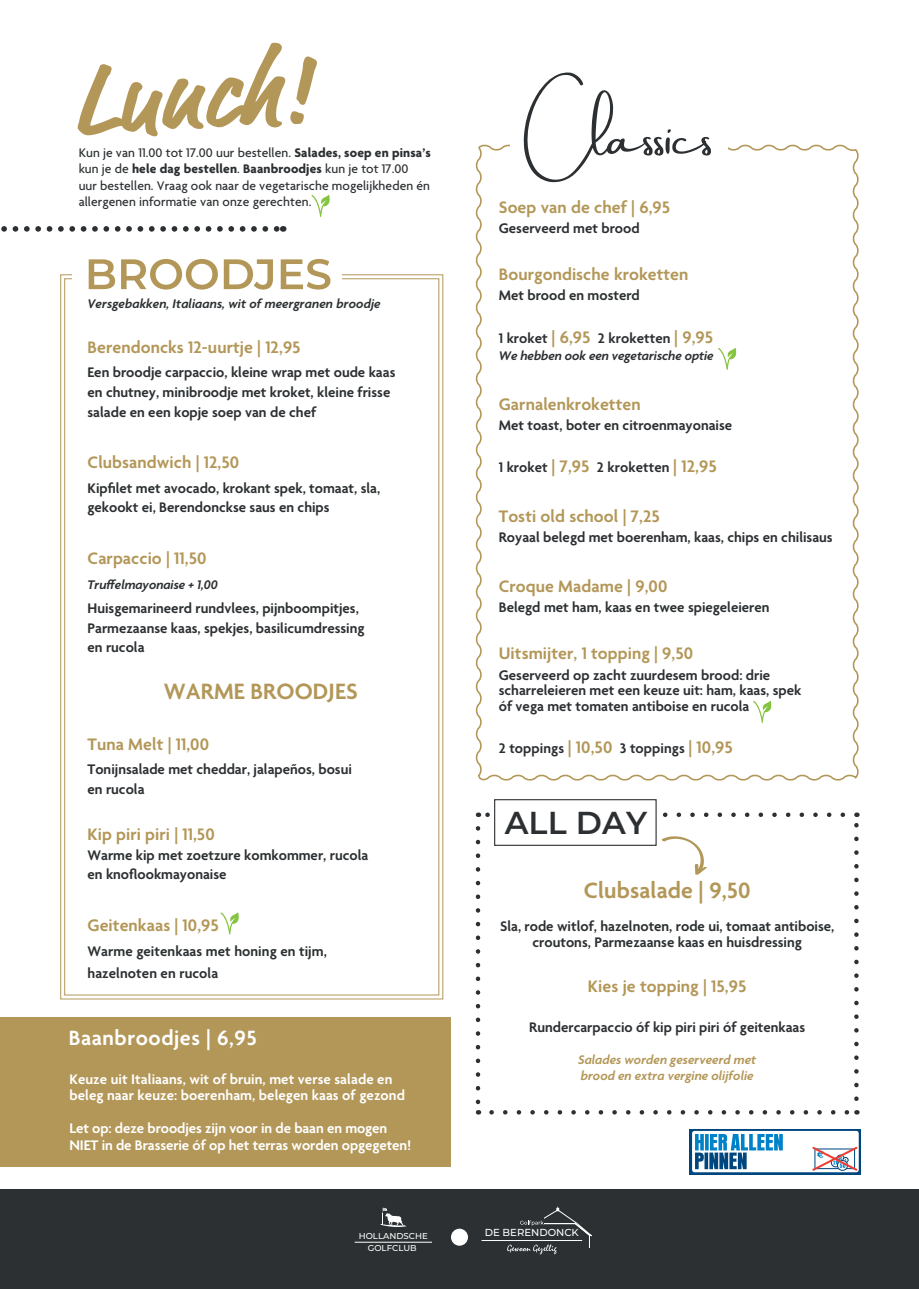
<style>
.page{position:relative;width:919px;height:1289px;background:#fff}
.page>*{position:absolute;margin:0;border:0;box-sizing:border-box;transform-origin:0 0}
.t1{font:600 31.65px "Montserrat";letter-spacing:.005em;color:#2c3032}
.t2{font:600 24px "Agenda";letter-spacing:.005em;color:#b39758}
.t3{font:600 22.35px "Agenda";letter-spacing:.025em;color:#fff}
.t4{font:600 18px "Agenda";letter-spacing:.005em;color:#b39758}
.t5{font:600 15px/19.8px "Agenda";color:#2c3032}
.t6{font:600 15px/16.5px "Agenda";letter-spacing:.005em;color:#fff}
.t7{font:500 13.5px/16.5px "Agenda";letter-spacing:.005em;color:#2c3032}
.t8{font:italic 600 13.5px "Agenda";letter-spacing:-.005em;color:#2c3032}
.t9{font:italic 600 13.5px/16.2px "Agenda";color:#b39758}
.t10{font:500 10.2px "Montserrat";color:#fff}
.t11{font:500 8.55px "Montserrat";color:#fff}
.s1{font-weight:700}
.s2{font-size:18px;color:#b39758}
</style>
<div class="page">
<div style="left:0;top:1188px;width:918px;height:100px;background:#2c3032"></div>
<hr style="left:481px;top:1240px;width:101px;height:1px;background:#fff">
<svg style="left:507px;top:1206px;width:85px;height:48px"></svg>
<hr style="left:355px;top:1241px;width:77px;height:1px;background:#fff">
<svg style="left:380px;top:1207px;width:26px;height:19px"></svg>
<div style="left:451px;top:1228px;width:17px;height:17px;background:#fff;border-radius:50%"></div>
<div style="left:0;top:1016px;width:451px;height:150px;background:#b39758"></div>
<svg style="left:1px;top:226px;width:276px;height:6px"></svg>
<div style="left:689px;top:1129px;width:172px;height:45px;background:linear-gradient(to bottom,#00467e,#00467e)"></div>
<div style="left:692px;top:1130px;width:166px;height:42px;background:#fff;border-radius:3px"></div>
<svg style="left:812px;top:1145px;width:47px;height:27px"></svg>
<svg style="left:695px;top:1134px;width:87px;height:35px"></svg>
<svg style="left:78px;top:43px;width:239px;height:93px"></svg>
<svg style="left:60px;top:274px;width:383px;height:725px"></svg>
<div style="left:72px;top:248px;width:270px;height:43px;background:#fff"></div>
<svg style="left:89px;top:259px;width:241px;height:30px"></svg>
<svg style="left:220px;top:912px;width:19px;height:22px"></svg>
<svg style="left:311px;top:195px;width:19px;height:22px"></svg>
<svg style="left:475px;top:144px;width:384px;height:637px"></svg>
<div style="left:510px;top:113px;width:217px;height:64px;background:#fff"></div>
<svg style="left:523px;top:72px;width:188px;height:111px"></svg>
<svg style="left:753px;top:700px;width:18px;height:23px"></svg>
<svg style="left:718px;top:348px;width:18px;height:22px"></svg>
<svg style="left:491px;top:1110px;width:358px;height:4px"></svg>
<svg style="left:475px;top:828px;width:5px;height:286px"></svg>
<svg style="left:854px;top:812px;width:4px;height:286px"></svg>
<svg style="left:478px;top:812px;width:364px;height:5px"></svg>
<svg style="left:661px;top:836px;width:45px;height:38px"></svg>
<div style="left:494px;top:799px;width:162px;height:46px;background:#fff"></div>
<div style="left:494px;top:799px;width:162px;height:46px;border:1px solid #2c3032"></div>
<p class="t7" style="left:79px;top:145px;width:353px">Kun je van 11.00 tot 17.00 uur bestellen. <span class="s1">Salades, soep en pinsa’s </span>kun je de <span class="s1">hele dag bestellen</span>. <span class="s1">Baanbroodjes</span> kun je tot 17.00<br>uur bestellen. Vraag ook naar de vegetarische mogelijkheden én allergenen informatie van onze gerechten.</p>
<p class="t8" style="left:87px;top:296px;width:294px">Versgebakken, Italiaans, wit of meergranen broodje</p>
<p class="t4" style="left:87px;top:338px;width:214px">Berendoncks 12-uurtje | 12,95</p>
<p class="t5" style="left:87px;top:364px;width:309px">Een broodje carpaccio, kleine wrap met oude kaas en chutney, minibroodje met kroket, kleine frisse salade en een kopje soep van de chef</p>
<p class="t4" style="left:87px;top:453px;width:153px">Clubsandwich | 12,50</p>
<p class="t5" style="left:87px;top:478px;width:294px">Kipfilet met avocado, krokant spek, tomaat, sla, gekookt ei, Berendonckse saus en chips</p>
<p class="t4" style="left:87px;top:548px;width:120px">Carpaccio | 11,50</p>
<p class="t8" style="left:87px;top:577px;width:132px">Truffelmayonaise + 1,00</p>
<p class="t5" style="left:87px;top:599px;width:278px">Huisgemarineerd rundvlees, pijnboompitjes,<br>Parmezaanse kaas, spekjes, basilicumdressing en rucola</p>
<h2 class="t2" style="left:164px;top:678px;width:195px">WARME BROODJES</h2>
<p class="t4" style="left:87px;top:734px;width:123px">Tuna Melt | 11,00</p>
<p class="t5" style="left:87px;top:760px;width:266px">Tonijnsalade met cheddar, jalapeños, bosui en rucola</p>
<p class="t4" style="left:87px;top:824px;width:129px">Kip piri piri | 11,50</p>
<p class="t5" style="left:87px;top:845px;width:282px">Warme kip met zoetzure komkommer, rucola en knoflookmayonaise</p>
<p class="t4" style="left:87px;top:915px;width:133px">Geitenkaas | 10,95</p>
<p class="t5" style="left:87px;top:941px;width:241px;line-height:21.3px">Warme geitenkaas met honing en tijm, hazelnoten en rucola</p>
<h3 class="t3" style="left:69px;top:1025px;width:189px">Baanbroodjes | 6,95</h3>
<p class="t6" style="left:69px;top:1071px;width:337px">Keuze uit Italiaans, wit of bruin, met verse salade en beleg naar keuze: boerenham, belegen kaas of gezond</p>
<p class="t6" style="left:69px;top:1121px;width:343px">Let op: deze broodjes zijn voor in de baan en mogen<br>NIET in de Brasserie óf op het terras worden opgegeten!</p>
<p class="t4" style="left:498px;top:198px;width:173px">Soep van de chef | 6,95</p>
<p class="t5" style="left:498px;top:219px;width:142px">Geserveerd met brood</p>
<p class="t4" style="left:498px;top:265px;width:191px">Bourgondische kroketten</p>
<p class="t5" style="left:498px;top:287px;width:142px">Met brood en mosterd</p>
<p class="t5" style="left:498px;top:329px;width:216px">1 kroket <span class="s2">| 6,95</span> 2 kroketten <span class="s2">| 9,95</span></p>
<p class="t8" style="left:498px;top:348px;width:216px">We hebben ook een vegetarische optie</p>
<p class="t4" style="left:498px;top:394px;width:143px">Garnalenkroketten</p>
<p class="t5" style="left:498px;top:416px;width:235px">Met toast, boter en citroenmayonaise</p>
<p class="t5" style="left:498px;top:458px;width:219px">1 kroket <span class="s2">| 7,95</span> 2 kroketten <span class="s2">| 12,95</span></p>
<p class="t4" style="left:498px;top:506px;width:162px">Tosti old school | 7,25</p>
<p class="t5" style="left:498px;top:528px;width:335px">Royaal belegd met boerenham, kaas, chips en chilisaus</p>
<p class="t4" style="left:498px;top:577px;width:170px">Croque Madame | 9,00</p>
<p class="t5" style="left:498px;top:598px;width:272px">Belegd met ham, kaas en twee spiegeleieren</p>
<p class="t4" style="left:498px;top:644px;width:196px">Uitsmijter, 1 topping | 9,50</p>
<p class="t5" style="left:498px;top:667px;width:304px;line-height:15.9px">Geserveerd op zacht zuurdesem brood: drie scharreleieren met een keuze uit: ham, kaas, spek óf vega met tomaten antiboise en rucola</p>
<p class="t5" style="left:498px;top:739px;width:235px">2 toppings <span class="s2">| 10,50</span> 3 toppings <span class="s2">| 10,95</span></p>
<h1 class="t1" style="left:504px;top:800px;width:144px">ALL DAY</h1>
<h2 class="t2" style="left:583px;top:877px;width:168px">Clubsalade | 9,50</h2>
<p class="t5" style="left:500px;top:918px;width:336px;line-height:16.2px;text-align:center">Sla, rode witlof, hazelnoten, rode ui, tomaat antiboise, croutons, Parmezaanse kaas en huisdressing</p>
<p class="t4" style="left:588px;top:976px;width:160px">Kies je topping | 15,95</p>
<p class="t5" style="left:529px;top:1018px;width:277px">Rundercarpaccio óf kip piri piri óf geitenkaas</p>
<p class="t9" style="left:578px;top:1052px;width:180px">Salades worden geserveerd met brood en extra vergine olijfolie</p>
<p class="t11" style="left:359px;top:1230px;width:71px">HOLLANDSCHE</p>
<p class="t10" style="left:485px;top:1225px;width:95px">DE BERENDONCK</p>
<p class="t11" style="left:368px;top:1241px;width:50px">GOLFCLUB</p>
</div>
